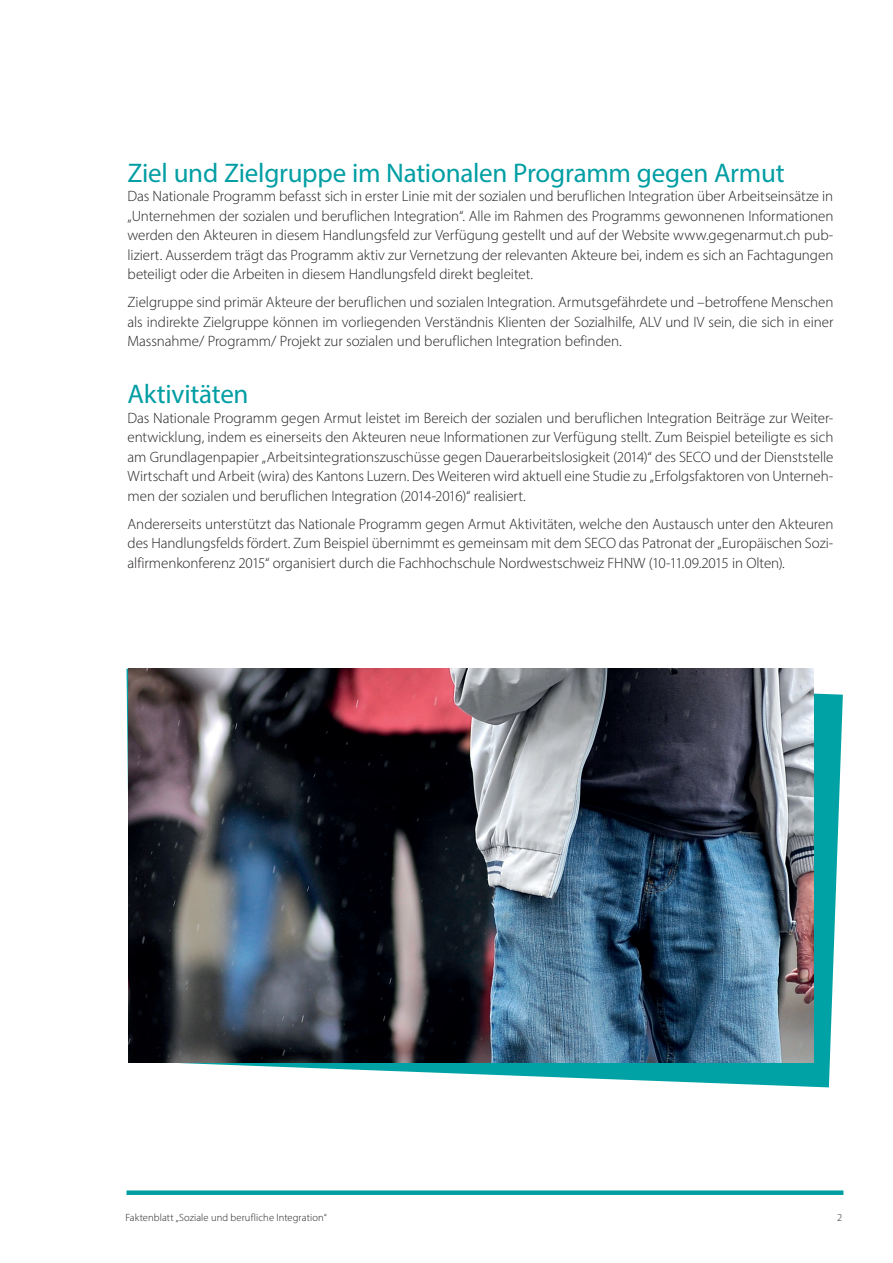
<style>
.page{position:relative;width:893px;height:1263px;background:#fff}
.page>*{position:absolute;margin:0;border:0;box-sizing:border-box;transform-origin:0 0}
.Titel{font:27px "Myriad Pro";letter-spacing:-.01em;color:#009ea3}
.Lauftext{font:300 15px/19.5px "Myriad Pro";letter-spacing:-.005em;color:#231f20;text-align:justify}
.t1{font:300 10.5px "Myriad Pro";letter-spacing:.01em;color:#231f20}
</style>
<div class="page">
<div style="left:126px;top:1190px;width:717px;height:5px;background:#009ea3"></div>
<svg style="left:126px;top:669px;width:717px;height:418px;fill:#00a2a5"></svg>
<img style="left:129px;top:669px;width:684px;height:394px">
<p class="Titel" style="left:128px;top:156px;width:659px">Ziel und Zielgruppe im Nationalen Programm gegen Armut</p>
<p class="Lauftext" style="left:128px;top:186px;width:707px">Das Nationale Programm befasst sich in erster Linie mit der sozialen und beruflichen Integration über Arbeitseinsätze in „Unternehmen der sozialen und beruflichen Integration“. Alle im Rahmen des Programms gewonnenen Informationen werden den Akteuren in diesem Handlungsfeld zur Verfügung gestellt und auf der Website www.gegenarmut.ch pub&shy;liziert. Ausserdem trägt das Programm aktiv zur Vernetzung der relevanten Akteure bei, indem es sich an Fachtagungen beteiligt oder die Arbeiten in diesem Handlungsfeld direkt begleitet.</p>
<p class="Lauftext" style="left:128px;top:292px;width:707px">Zielgruppe sind primär Akteure der beruflichen und sozialen Integration. Armutsgefährdete und –betroffene Menschen als indirekte Zielgruppe können im vorliegenden Verständnis Klienten der Sozialhilfe, ALV und IV sein, die sich in einer Massnahme/ Programm/ Projekt zur sozialen und beruflichen Integration befinden.</p>
<p class="Titel" style="left:128px;top:378px;width:123px">Aktivitäten</p>
<p class="Lauftext" style="left:128px;top:408px;width:707px">Das Nationale Programm gegen Armut leistet im Bereich der sozialen und beruflichen Integration Beiträge zur Weiter&shy;entwicklung, indem es einerseits den Akteuren neue Informationen zur Verfügung stellt. Zum Beispiel beteiligte es sich am Grundlagenpapier „Arbeitsintegrationszuschüsse gegen Dauerarbeitslosigkeit (2014)“ des SECO und der Dienststelle Wirtschaft und Arbeit (wira) des Kantons Luzern. Des Weiteren wird aktuell eine Studie zu „Erfolgsfaktoren von Unterneh&shy;men der sozialen und beruflichen Integration (2014-2016)“ realisiert.</p>
<p class="Lauftext" style="left:128px;top:514px;width:707px">Andererseits unterstützt das Nationale Programm gegen Armut Aktivitäten, welche den Austausch unter den Akteuren des Handlungsfelds fördert. Zum Beispiel übernimmt es gemeinsam mit dem SECO das Patronat der „Europäischen Sozi&shy;alfirmenkonferenz 2015“ organisiert durch die Fachhochschule Nordwestschweiz FHNW (10-11.09.2015 in Olten).</p>
<p class="t1" style="left:125px;top:1211px;width:203px">Faktenblatt „Soziale und berufliche Integration“</p>
<p class="t1" style="left:837px;top:1211px;width:7px">2</p>
</div>
